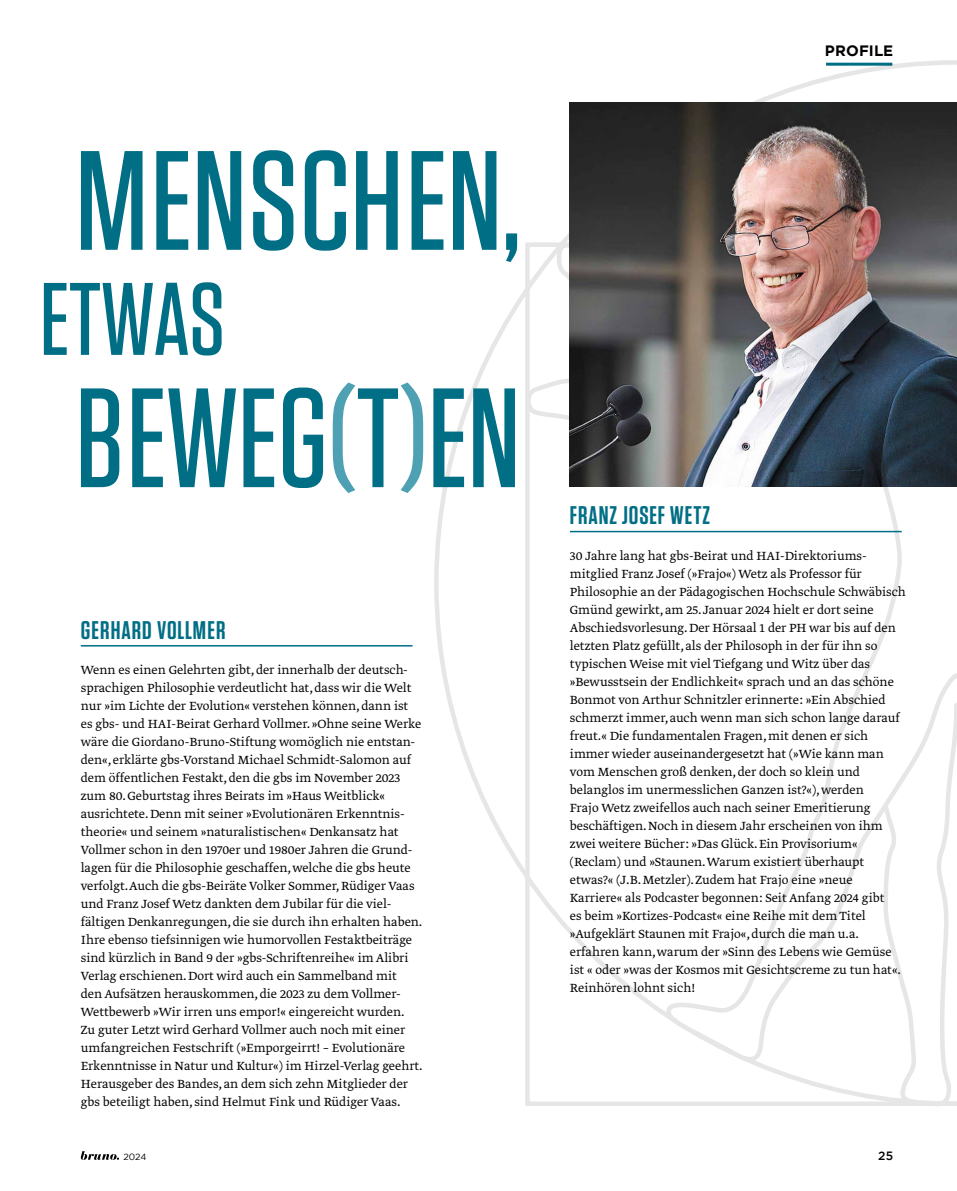
<style>
.page{position:relative;width:957px;height:1191px;background:#fff}
.page>*{position:absolute;margin:0;border:0;box-sizing:border-box;transform-origin:0 0}
.t1{font:500 141px "Tungsten";color:#006e85}
.t2{font:500 102.75px "Tungsten";letter-spacing:-.01em;color:#006e85}
.t3{font:600 25.5px "Tungsten";letter-spacing:.035em;color:#006e85}
.t4{font:700 15px "Gotham";letter-spacing:.015em;color:#000}
.t5{font:300 13.95px/18px "Greta Text Std";color:#000}
.t6{font:500 12px "Gotham";color:#000}
.t7{font:9px "Gotham";color:#000}
.s1{color:#4ea1b3}
</style>
<div class="page">
<svg style="left:81px;top:1151px;width:38px;height:8px"></svg>
<svg style="left:434px;top:60px;width:523px;height:817px"></svg>
<svg style="left:525px;top:242px;width:432px;height:864px"></svg>
<svg style="left:554px;top:239px;width:403px;height:830px"></svg>
<hr style="left:81px;top:645px;width:331px;height:1px;background:#006e85">
<hr style="left:570px;top:531px;width:331px;height:1px;background:#006e85">
<img style="left:570px;top:102px;width:387px;height:385px">
<h1 class="t1" style="left:75px;top:127px;width:447px">MENSCHEN,</h1>
<h2 class="t2" style="left:40px;top:266px;width:186px">ETWAS</h2>
<h1 class="t1" style="left:76px;top:365px;width:446px">BEWEG<span class="s1">(</span>T<span class="s1">)</span>EN</h1>
<h3 class="t3" style="left:81px;top:616px;width:146px">GERHARD VOLLMER</h3>
<p class="t5" style="left:81px;top:661px;width:343px">Wenn es einen Gelehrten gibt, der innerhalb der deutsch&shy;sprachigen Philosophie verdeutlicht hat, dass wir die Welt nur »im Lichte der Evolution« verstehen können, dann ist es gbs- und HAI-Beirat Gerhard Vollmer. »Ohne seine Werke wäre die Giordano-Bruno-Stiftung womöglich nie entstan&shy;den«, erklärte gbs-Vorstand Michael Schmidt-Salomon auf dem öffentlichen Festakt, den die gbs im November 2023 zum 80. Geburtstag ihres Beirats im »Haus Weitblick« ausrichtete. Denn mit seiner »Evolutionären Erkenntnis&shy;theorie« und seinem »naturalistischen« Denkansatz hat Vollmer schon in den 1970er und 1980er Jahren die Grund&shy;lagen für die Philosophie geschaffen, welche die gbs heute verfolgt. Auch die gbs-Beiräte Volker Sommer, Rüdiger Vaas und Franz Josef Wetz dankten dem Jubilar für die viel&shy;fältigen Denkanregungen, die sie durch ihn erhalten haben.<br>Ihre ebenso tiefsinnigen wie humorvollen Festaktbeiträge sind kürzlich in Band 9 der »gbs-Schriftenreihe« im Alibri Verlag erschienen. Dort wird auch ein Sammelband mit<br>den Aufsätzen herauskommen, die 2023 zu dem Vollmer-Wettbewerb »Wir irren uns empor!« eingereicht wurden.<br>Zu guter Letzt wird Gerhard Vollmer auch noch mit einer umfangreichen Festschrift (»Emporgeirrt! – Evolutionäre Erkenntnisse in Natur und Kultur«) im Hirzel-Verlag geehrt.<br>Herausgeber des Bandes, an dem sich zehn Mitglieder der gbs beteiligt haben, sind Helmut Fink und Rüdiger Vaas.</p>
<p class="t4" style="left:825px;top:42px;width:70px">PROFILE</p>
<h3 class="t3" style="left:570px;top:502px;width:141px">FRANZ JOSEF WETZ</h3>
<p class="t5" style="left:570px;top:548px;width:337px">30 Jahre lang hat gbs-Beirat und HAI-Direktoriums&shy;mitglied Franz Josef (»Frajo«) Wetz als Professor für Philosophie an der Pädagogischen Hochschule Schwäbisch Gmünd gewirkt, am 25. Januar 2024 hielt er dort seine Abschiedsvorlesung. Der Hörsaal 1 der PH war bis auf den letzten Platz gefüllt, als der Philosoph in der für ihn so typischen Weise mit viel Tiefgang und Witz über das »Bewusstsein der Endlichkeit« sprach und an das schöne Bonmot von Arthur Schnitzler erinnerte: »Ein Abschied schmerzt immer, auch wenn man sich schon lange darauf freut.« Die fundamentalen Fragen, mit denen er sich immer wieder auseinandergesetzt hat (»Wie kann man vom Menschen groß denken, der doch so klein und belanglos im unermesslichen Ganzen ist?«), werden<br>Frajo Wetz zweifellos auch nach seiner Emeritierung beschäftigen. Noch in diesem Jahr erscheinen von ihm zwei weitere Bücher: »Das Glück. Ein Provisorium« (Reclam) und »Staunen. Warum existiert überhaupt etwas?« (J.B. Metzler). Zudem hat Frajo eine »neue Karriere« als Podcaster begonnen: Seit Anfang 2024 gibt<br>es beim »Kortizes-Podcast« eine Reihe mit dem Titel »Aufgeklärt Staunen mit Frajo«, durch die man u.a. erfahren kann, warum der »Sinn des Lebens wie Gemüse ist « oder »was der Kosmos mit Gesichtscreme zu tun hat«.<br>Reinhören lohnt sich!</p>
<p class="t7" style="left:123px;top:1151px;width:25px">2024</p>
<p class="t6" style="left:878px;top:1148px;width:17px">25</p>
</div>
